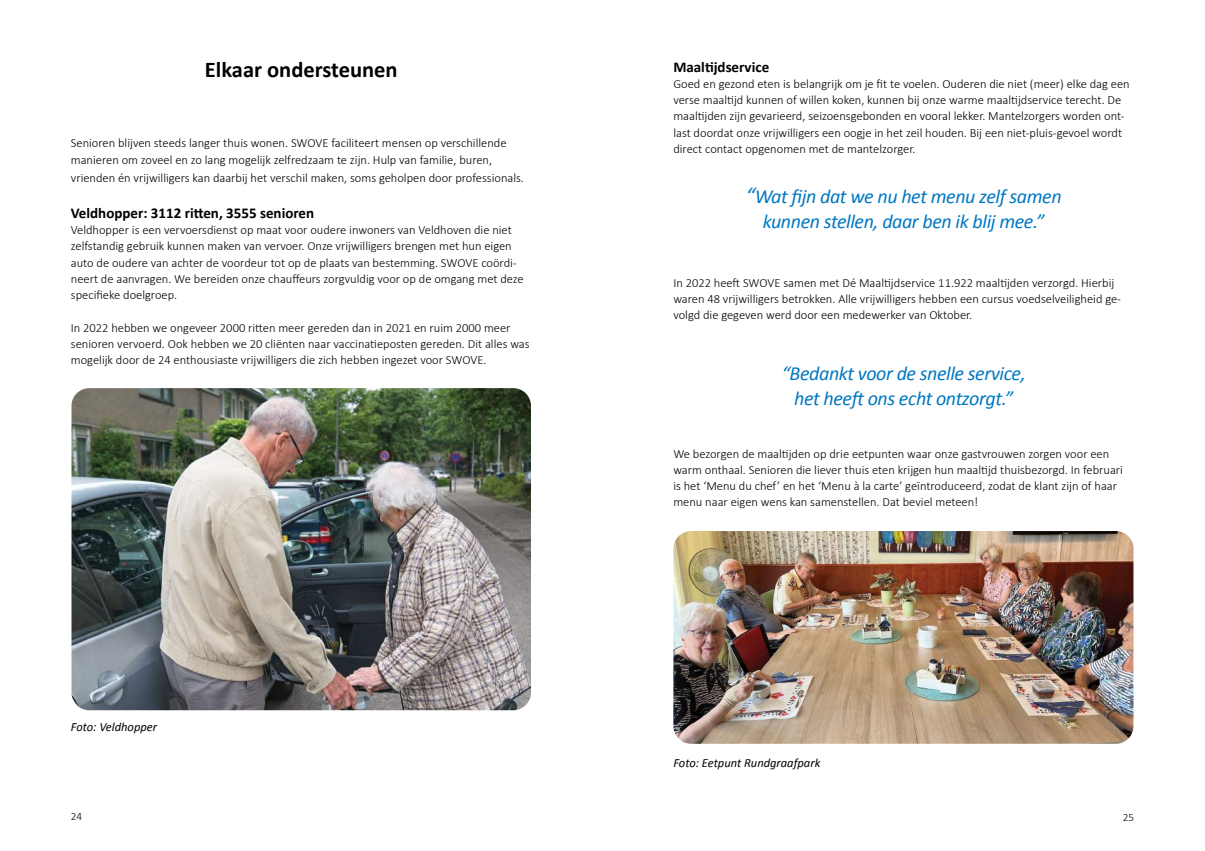
<style>
.page{position:relative;width:1205px;height:851px;background:#fff}
.page>*{position:absolute;margin:0;border:0;box-sizing:border-box;transform-origin:0 0}
.t1{font:700 22.5px "Calibri";color:#000}
.t2{font:italic 20px/25px "Calibri";letter-spacing:-.02em;color:#0077c1;text-align:center}
.t3{font:700 15px "Calibri";color:#000}
.t4{font:300 12.5px/16.2px "Calibri";color:#000}
.t5{font:italic 12.5px "Calibri";color:#000}
.t6{font:300 11.25px "Calibri";color:#000}
.s1{font-size:22.5px}
</style>
<div class="page">
<img style="left:71px;top:388px;width:460px;height:322px">
<img style="left:673px;top:531px;width:460px;height:212px">
<h1 class="t1" style="left:205px;top:55px;width:194px">Elkaar ondersteunen</h1>
<p class="t4" style="left:71px;top:134px;width:437px">Senioren blijven steeds langer thuis wonen. SWOVE faciliteert mensen op verschillende manieren om zoveel en zo lang mogelijk zelfredzaam te zijn. Hulp van familie, buren,</p>
<p class="t4" style="left:71px;top:169px;width:455px">vrienden én vrijwilligers kan daarbij het verschil maken, soms geholpen door professionals.</p>
<p class="t3" style="left:71px;top:203px;width:245px">Veldhopper: 3112 ritten, 3555 senioren</p>
<p class="t4" style="left:71px;top:221px;width:454px">Veldhopper is een vervoersdienst op maat voor oudere inwoners van Veldhoven die niet zelfstandig gebruik kunnen maken van vervoer. Onze vrijwilligers brengen met hun eigen auto de oudere van achter de voordeur tot op de plaats van bestemming. SWOVE coördi&shy;neert de aanvragen. We bereiden onze chauffeurs zorgvuldig voor op de omgang met deze specifieke doelgroep.</p>
<p class="t4" style="left:71px;top:318px;width:460px">In 2022 hebben we ongeveer 2000 ritten meer gereden dan in 2021 en ruim 2000 meer senioren vervoerd. Ook hebben we 20 cliënten naar vaccinatieposten gereden. Dit alles was mogelijk door de 24 enthousiaste vrijwilligers die zich hebben ingezet voor SWOVE.</p>
<p class="t5" style="left:71px;top:718px;width:88px">Foto: Veldhopper</p>
<p class="t3" style="left:673px;top:57px;width:97px">Maaltijdservice</p>
<p class="t4" style="left:673px;top:75px;width:458px">Goed en gezond eten is belangrijk om je fit te voelen. Ouderen die niet (meer) elke dag een verse maaltijd kunnen of willen koken, kunnen bij onze warme maaltijdservice terecht. De maaltijden zijn gevarieerd, seizoensgebonden en vooral lekker. Mantelzorgers worden ont&shy;last doordat onze vrijwilligers een oogje in het zeil houden. Bij een niet-pluis-gevoel wordt direct contact opgenomen met de mantelzorger.</p>
<h2 class="t2" style="left:746px;top:183px;width:317px"><span class="s1">“</span>Wat fijn dat we nu het menu zelf samen kunnen stellen, daar ben ik blij mee.”</h2>
<p class="t4" style="left:673px;top:274px;width:449px">In 2022 heeft SWOVE samen met Dé Maaltijdservice 11.922 maaltijden verzorgd. Hierbij waren 48 vrijwilligers betrokken. Alle vrijwilligers hebben een cursus voedselveiligheid ge&shy;volgd die gegeven werd door een medewerker van Oktober.</p>
<h2 class="t2" style="left:782px;top:360px;width:245px">“Bedankt voor de snelle service, het heeft ons echt ontzorgt.”</h2>
<p class="t4" style="left:673px;top:444px;width:451px">We bezorgen de maaltijden op drie eetpunten waar onze gastvrouwen zorgen voor een warm onthaal. Senioren die liever thuis eten krijgen hun maaltijd thuisbezorgd. In februari is het ‘Menu du chef’ en het ‘Menu à la carte’ geïntroduceerd, zodat de klant zijn of haar menu naar eigen wens kan samenstellen. Dat beviel meteen!</p>
<p class="t5" style="left:673px;top:753px;width:148px">Foto: Eetpunt Rundgraafpark</p>
<p class="t6" style="left:71px;top:809px;width:13px">24</p>
<p class="t6" style="left:1122px;top:809px;width:13px">25</p>
</div>
